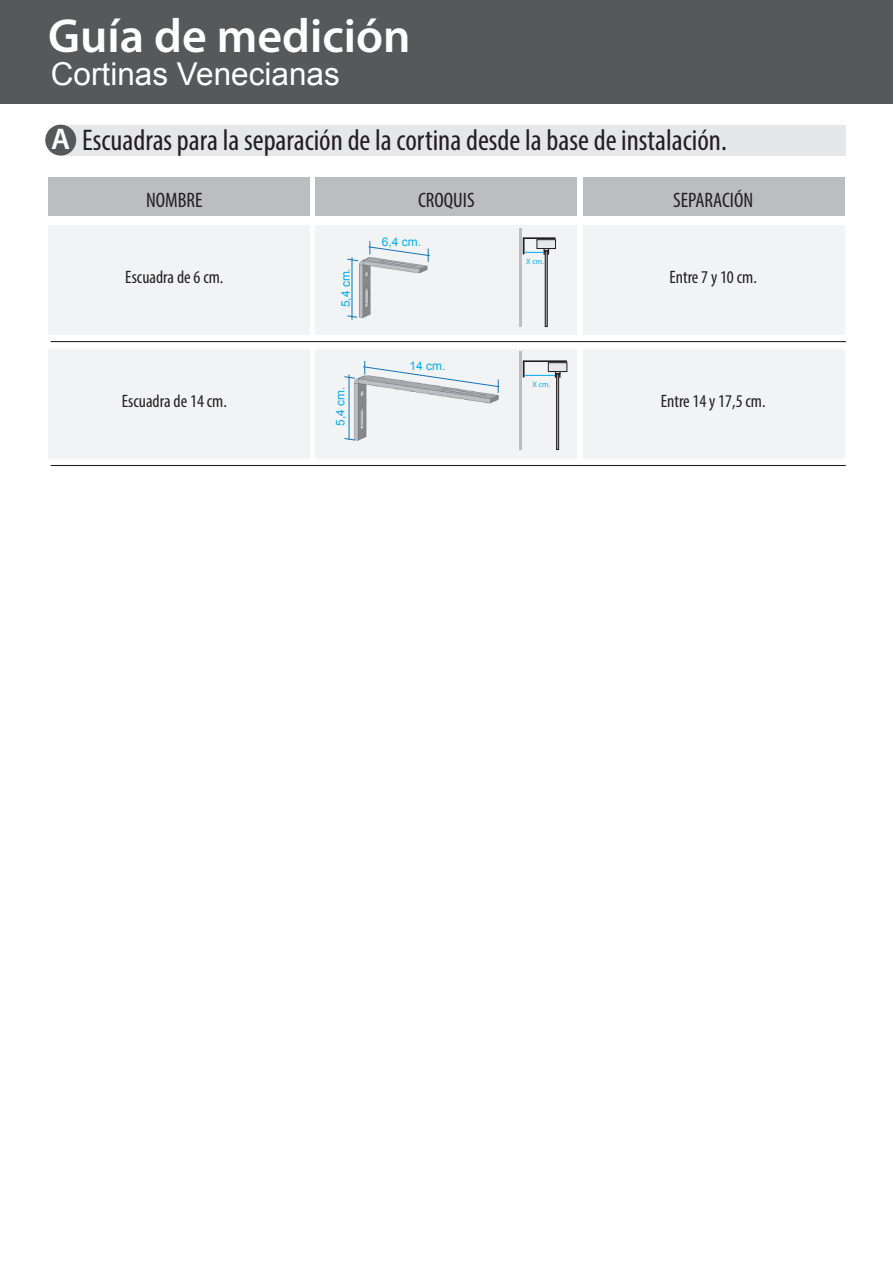
<style>
.page{position:relative;width:893px;height:1263px;background:#fff}
.page>*{position:absolute;margin:0;border:0;box-sizing:border-box;transform-origin:0 0}
.t1{font:600 48px "Myriad Pro";color:#fff}
.t2{font:31.5px "Arial";color:#fff}
.t3{font:condensed 30px "Myriad Pro";color:#231f20}
.t4{font:condensed 21px "Myriad Pro";color:#231f20}
.t5{font:condensed 18px "Myriad Pro";color:#231f20}
.t6{font:11.85px "Arial";color:#00aeef}
.t7{font:7.8px "Myriad Pro";color:#00aeef}
.s1{font-weight:600;font-stretch:normal;color:#fff}
</style>
<div class="page">
<div style="left:316px;top:177px;width:261px;height:39px;background:#bcbdc0"></div>
<div style="left:0;top:0;width:893px;height:104px;background:#57585a"></div>
<hr style="left:51px;top:341px;width:795px;height:1px;background:#231f20">
<div style="left:60px;top:125px;width:786px;height:30px;background:#e6e7e9"></div>
<div style="left:45px;top:125px;width:31px;height:31px;background:#57585a;border-radius:50%"></div>
<div style="left:48px;top:177px;width:262px;height:39px;background:#bcbdc0"></div>
<div style="left:583px;top:177px;width:261px;height:39px;background:#bcbdc0"></div>
<div style="left:48px;top:226px;width:262px;height:109px;background:#f2f3f4"></div>
<div style="left:316px;top:226px;width:261px;height:109px;background:#f2f3f4"></div>
<div style="left:583px;top:226px;width:261px;height:109px;background:#f2f3f4"></div>
<hr style="left:51px;top:465px;width:795px;height:1px;background:#231f20">
<div style="left:48px;top:349px;width:262px;height:110px;background:#f2f3f4"></div>
<div style="left:316px;top:349px;width:261px;height:110px;background:#f2f3f4"></div>
<div style="left:583px;top:349px;width:261px;height:110px;background:#f2f3f4"></div>
<svg style="left:368px;top:241px;width:62px;height:21px"></svg>
<svg style="left:347px;top:259px;width:12px;height:2px"></svg>
<hr style="left:352px;top:257px;width:1px;height:63px;background:#1074bc">
<svg style="left:347px;top:315px;width:10px;height:3px"></svg>
<img style="left:359px;top:257px;width:69px;height:62px">
<img style="left:354px;top:376px;width:144px;height:65px">
<svg style="left:363px;top:361px;width:137px;height:32px"></svg>
<svg style="left:344px;top:376px;width:12px;height:3px"></svg>
<hr style="left:349px;top:375px;width:1px;height:65px;background:#1074bc">
<svg style="left:344px;top:438px;width:12px;height:3px"></svg>
<hr style="left:519px;top:228px;width:3px;height:99px;background:#bcbdc0">
<div style="left:545px;top:251px;width:2px;height:76px;background:#a8a9ad;border:1px solid #231f20"></div>
<div style="left:537px;top:240px;width:19px;height:9px;background:#292526"></div>
<svg style="left:523px;top:237px;width:32px;height:17px"></svg>
<hr style="left:519px;top:351px;width:3px;height:99px;background:#bcbdc0">
<div style="left:556px;top:374px;width:3px;height:76px;background:#a8a9ad;border:1px solid #231f20"></div>
<svg style="left:523px;top:360px;width:44px;height:17px"></svg>
<h1 class="t1" style="left:48px;top:5px;width:364px">Guía de medición</h1>
<p class="t2" style="left:51px;top:53px;width:290px">Cortinas Venecianas</p>
<p class="t3" style="left:51px;top:122px;width:677px"><span class="s1">A</span> Escuadras para la separación de la cortina desde la base de instalación.</p>
<p class="t4" style="left:146px;top:187px;width:58px">NOMBRE</p>
<p class="t4" style="left:418px;top:187px;width:58px">CROQUIS</p>
<p class="t4" style="left:673px;top:187px;width:81px">SEPARACIÓN</p>
<p class="t5" style="left:125px;top:266px;width:100px">Escuadra de 6 cm.</p>
<p class="t5" style="left:122px;top:391px;width:107px">Escuadra de 14 cm.</p>
<p class="t6" style="left:338px;top:307px;width:41px;rotate:-90deg">5,4 cm.</p>
<p class="t6" style="left:332px;top:425px;width:41px;rotate:-90deg">5,4 cm.</p>
<p class="t6" style="left:382px;top:234px;width:41px">6,4 cm.</p>
<p class="t6" style="left:410px;top:358px;width:37px">14 cm.</p>
<p class="t7" style="left:526px;top:256px;width:19px">X cm.</p>
<p class="t7" style="left:533px;top:379px;width:19px">X cm.</p>
<p class="t5" style="left:670px;top:266px;width:89px">Entre 7 y 10 cm.</p>
<p class="t5" style="left:661px;top:391px;width:106px">Entre 14 y 17,5 cm.</p>
</div>
